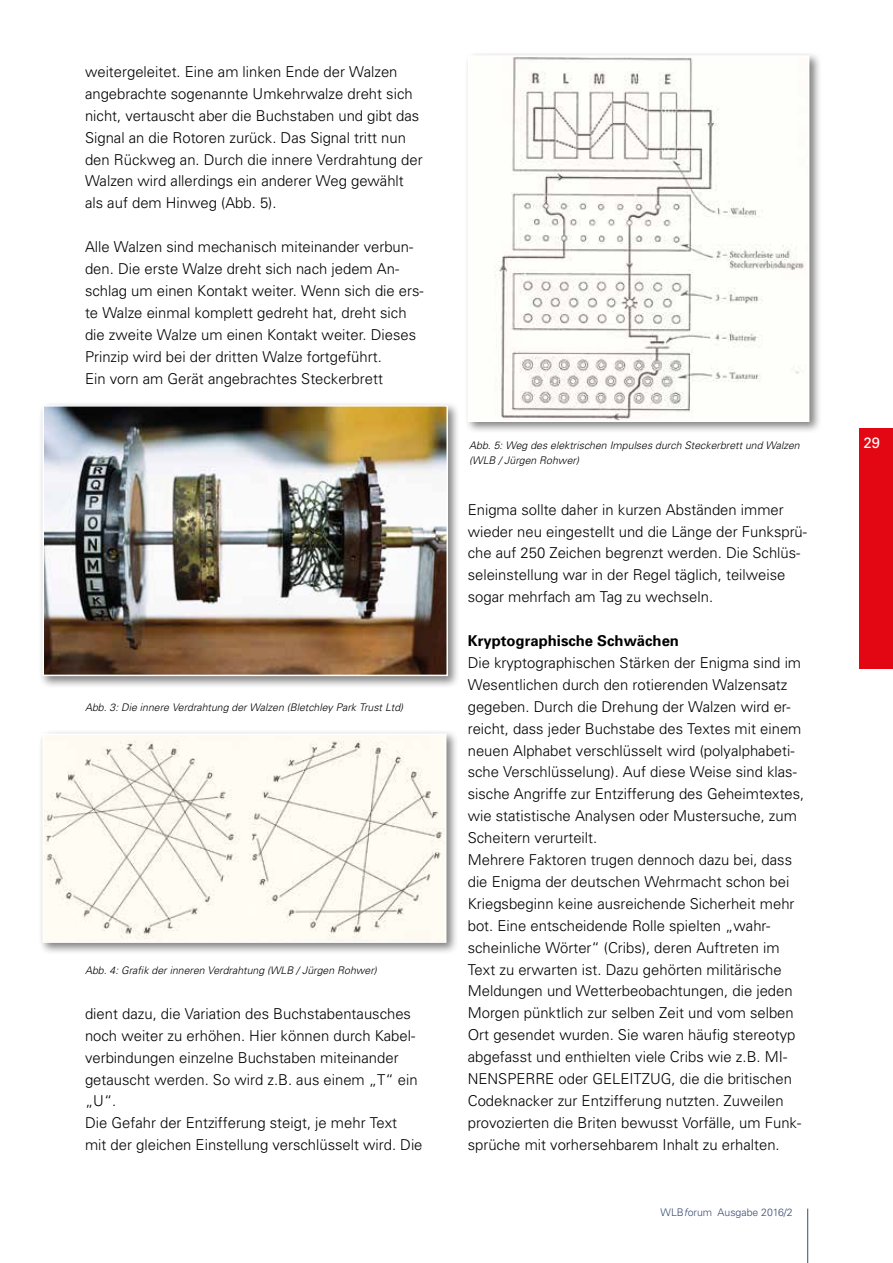
<style>
.page{position:relative;width:893px;height:1263px;background:#fff}
.page>*{position:absolute;margin:0;border:0;box-sizing:border-box;transform-origin:0 0}
.t1{font:300 15px/21.9px "Univers";color:#000}
.t2{font:700 15px "Univers";color:#000}
.t3{font:15px "Univers";color:#fff}
.t4{font:italic 300 10.5px/14.2px "Univers";color:#000}
.t5{font:10.5px "Univers Light 2";color:#3a4c74}
.s1{font-family:"Univers Light Oblique 2"}
</style>
<div class="page">
<hr style="left:807px;top:1208px;width:1px;height:55px;background:#3a4c74">
<div style="left:859px;top:428px;width:34px;height:240px;background:#e30613"></div>
<div style="left:39px;top:401px;width:421px;height:287px;background:#000;opacity:.5"></div>
<img style="left:46px;top:408px;width:399px;height:265px">
<div style="left:43px;top:405px;width:405px;height:271px;border:2px solid #fff"></div>
<div style="left:39px;top:729px;width:420px;height:226px;background:#000;opacity:.5"></div>
<img style="left:46px;top:736px;width:397px;height:204px">
<div style="left:43px;top:733px;width:403px;height:210px;border:2px solid #fff"></div>
<div style="left:464px;top:51px;width:358px;height:383px;background:#000;opacity:.5"></div>
<img style="left:471px;top:58px;width:335px;height:361px">
<p class="t1" style="left:85px;top:60px;width:339px">weitergeleitet. Eine am linken Ende der Walzen angebrachte sogenannte Umkehrwalze dreht sich nicht, vertauscht aber die Buchstaben und gibt das Signal an die Rotoren zurück. Das Signal tritt nun den Rückweg an. Durch die innere Verdrahtung der Walzen wird allerdings ein anderer Weg gewählt als auf dem Hinweg (Abb. 5).</p>
<p class="t1" style="left:85px;top:235px;width:340px">Alle Walzen sind mechanisch miteinander verbun&shy;den. Die erste Walze dreht sich nach jedem An&shy;schlag um einen Kontakt weiter. Wenn sich die ers&shy;te Walze einmal komplett gedreht hat, dreht sich die zweite Walze um einen Kontakt weiter. Dieses Prinzip wird bei der dritten Walze fortgeführt.<br>Ein vorn am Gerät angebrachtes Steckerbrett</p>
<p class="t4" style="left:85px;top:700px;width:320px">Abb. 3: Die innere Verdrahtung der Walzen (Bletchley Park Trust Ltd)</p>
<p class="t4" style="left:85px;top:963px;width:293px">Abb. 4: Grafik der inneren Verdrahtung (WLB / Jürgen Rohwer)</p>
<p class="t1" style="left:85px;top:1002px;width:339px">dient dazu, die Variation des Buchstabentausches noch weiter zu erhöhen. Hier können durch Kabel&shy;verbindungen einzelne Buchstaben miteinander getauscht werden. So wird z.B. aus einem „T“ ein „U“.<br>Die Gefahr der Entzifferung steigt, je mehr Text<br>mit der gleichen Einstellung verschlüsselt wird. Die</p>
<p class="t4" style="left:469px;top:438px;width:332px">Abb. 5: Weg des elektrischen Impulses durch Steckerbrett und Walzen (WLB / Jürgen Rohwer)</p>
<p class="t1" style="left:468px;top:498px;width:341px">Enigma sollte daher in kurzen Abständen immer wieder neu eingestellt und die Länge der Funksprü&shy;che auf 250 Zeichen begrenzt werden. Die Schlüs&shy;seleinstellung war in der Regel täglich, teilweise sogar mehrfach am Tag zu wechseln.</p>
<p class="t2" style="left:468px;top:631px;width:213px">Kryptographische Schwächen</p>
<p class="t1" style="left:468px;top:651px;width:338px">Die kryptographischen Stärken der Enigma sind im Wesentlichen durch den rotierenden Walzensatz gegeben. Durch die Drehung der Walzen wird er&shy;reicht, dass jeder Buchstabe des Textes mit einem neuen Alphabet verschlüsselt wird (polyalphabeti&shy;sche Verschlüsselung). Auf diese Weise sind klas&shy;sische Angriffe zur Entzifferung des Geheimtextes, wie statistische Analysen oder Mustersuche, zum Scheitern verurteilt.<br>Mehrere Faktoren trugen dennoch dazu bei, dass die Enigma der deutschen Wehrmacht schon bei Kriegsbeginn keine ausreichende Sicherheit mehr bot. Eine entscheidende Rolle spielten „wahr&shy;scheinliche Wörter“ (Cribs), deren Auftreten im Text zu erwarten ist. Dazu gehörten militärische Meldungen und Wetterbeobachtungen, die jeden Morgen pünktlich zur selben Zeit und vom selben Ort gesendet wurden. Sie waren häufig stereotyp abgefasst und enthielten viele Cribs wie z.B. MI-NENSPERRE oder GELEITZUG, die die britischen Codeknacker zur Entzifferung nutzten. Zuweilen provozierten die Briten bewusst Vorfälle, um Funk&shy;sprüche mit vorhersehbarem Inhalt zu erhalten.</p>
<p class="t5" style="left:661px;top:1206px;width:134px">WLB<span class="s1">f</span>orum Ausgabe 2016/2</p>
<p class="t3" style="left:863px;top:434px;width:18px">29</p>
</div>
